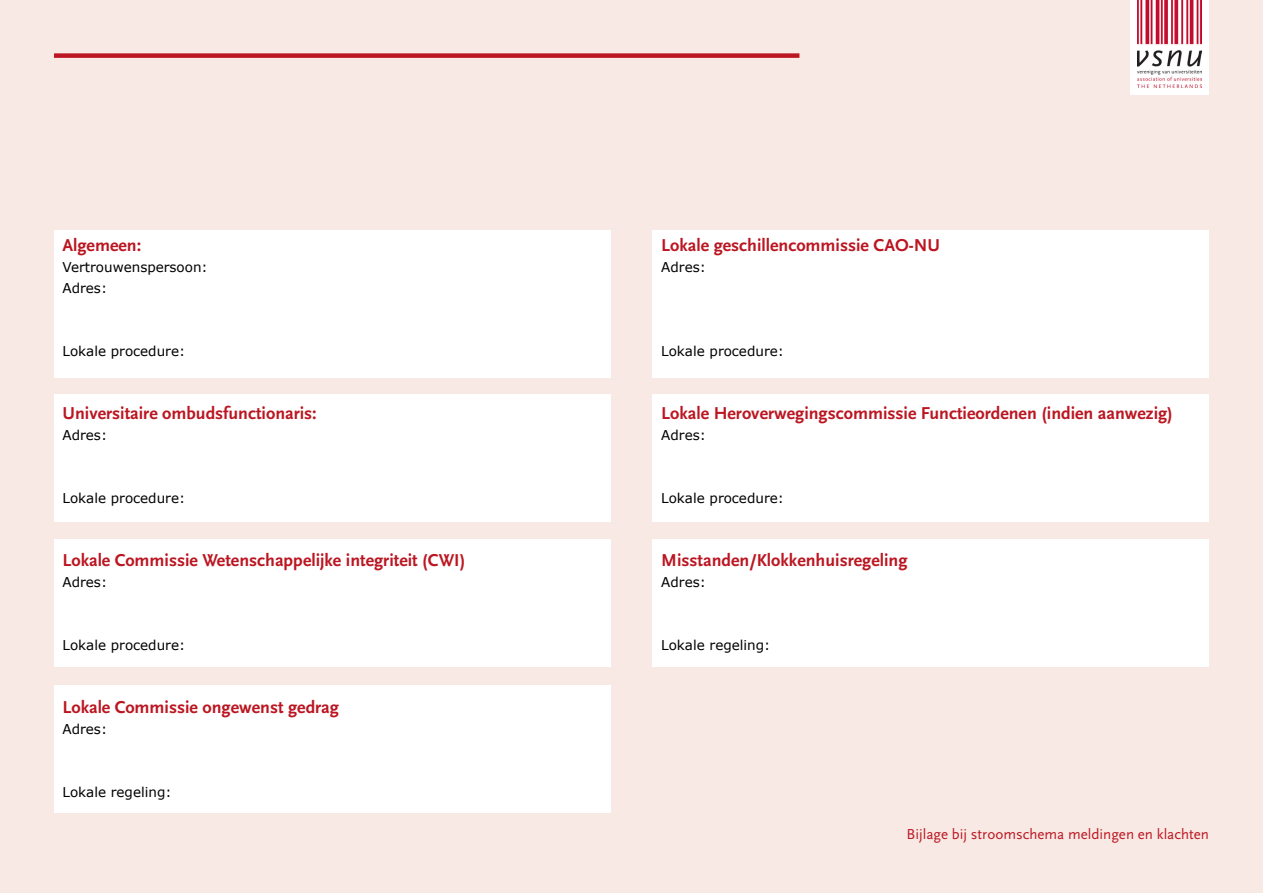
<style>
.page{position:relative;width:1263px;height:893px;background:#f9e9e4}
.page>*{position:absolute;margin:0;border:0;box-sizing:border-box;transform-origin:0 0}
.t1{font:700 18px "Scala Sans";color:#bb1621}
.t2{font:15px "Scala Sans";color:#bb1621}
.t3{font:13.5px/21px "Verdana";color:#000}
</style>
<div class="page">
<div style="left:653px;top:230px;width:556px;height:147px;background:#fff"></div>
<div style="left:653px;top:395px;width:556px;height:127px;background:#fff"></div>
<div style="left:653px;top:539px;width:556px;height:128px;background:#fff"></div>
<div style="left:54px;top:53px;width:745px;height:5px;background:#bb1621"></div>
<div style="left:54px;top:230px;width:556px;height:147px;background:#fff"></div>
<div style="left:54px;top:395px;width:556px;height:127px;background:#fff"></div>
<div style="left:54px;top:539px;width:556px;height:128px;background:#fff"></div>
<div style="left:54px;top:685px;width:556px;height:127px;background:#fff"></div>
<div style="left:1130px;top:0;width:79px;height:95px;background:#fff"></div>
<img style="left:1137px;top:0;width:64px;height:88px">
<p class="t1" style="left:63px;top:236px;width:80px">Algemeen:</p>
<p class="t3" style="left:63px;top:257px;width:147px">Vertrouwenspersoon:<br>Adres:</p>
<p class="t1" style="left:661px;top:236px;width:280px">Lokale geschillencommissie CAO-NU</p>
<p class="t3" style="left:661px;top:257px;width:46px">Adres:</p>
<p class="t3" style="left:63px;top:341px;width:124px">Lokale procedure:</p>
<p class="t3" style="left:661px;top:341px;width:124px">Lokale procedure:</p>
<p class="t1" style="left:63px;top:404px;width:256px">Universitaire ombudsfunctionaris:</p>
<p class="t3" style="left:63px;top:425px;width:46px">Adres:</p>
<p class="t1" style="left:661px;top:404px;width:513px">Lokale Heroverwegingscommissie Functieordenen (indien aanwezig)</p>
<p class="t3" style="left:661px;top:425px;width:46px">Adres:</p>
<p class="t3" style="left:63px;top:488px;width:124px">Lokale procedure:</p>
<p class="t3" style="left:661px;top:488px;width:124px">Lokale procedure:</p>
<p class="t1" style="left:63px;top:551px;width:404px">Lokale Commissie Wetenschappelijke integriteit (CWI)</p>
<p class="t3" style="left:63px;top:572px;width:46px">Adres:</p>
<p class="t1" style="left:661px;top:551px;width:248px">Misstanden/Klokkenhuisregeling</p>
<p class="t3" style="left:661px;top:572px;width:46px">Adres:</p>
<p class="t3" style="left:63px;top:635px;width:124px">Lokale procedure:</p>
<p class="t3" style="left:661px;top:635px;width:111px">Lokale regeling:</p>
<p class="t1" style="left:63px;top:698px;width:278px">Lokale Commissie ongewenst gedrag</p>
<p class="t3" style="left:63px;top:719px;width:46px">Adres:</p>
<p class="t3" style="left:63px;top:782px;width:111px">Lokale regeling:</p>
<p class="t2" style="left:906px;top:826px;width:304px">Bijlage bij stroomschema meldingen en klachten</p>
</div>
